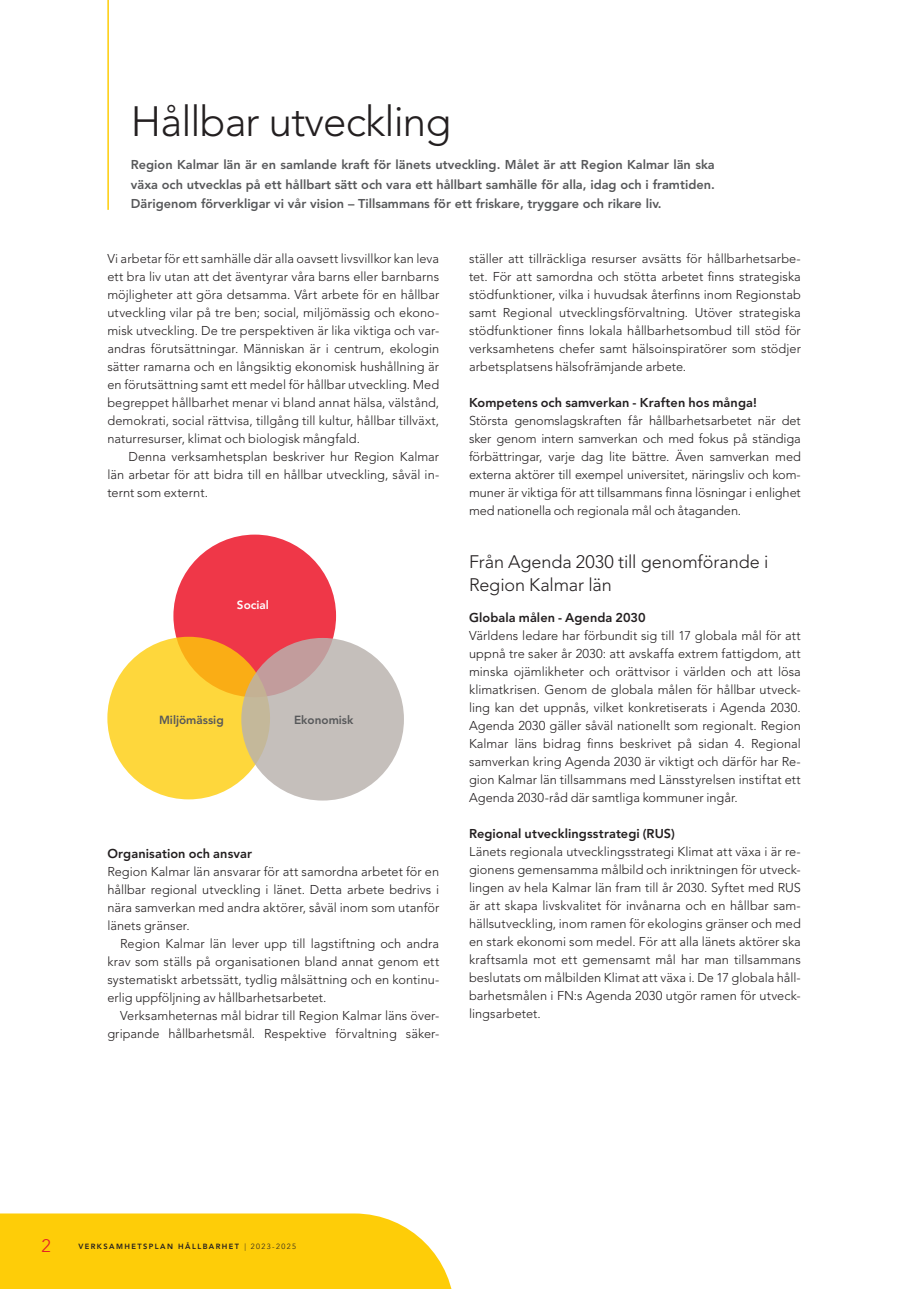
<style>
.page{position:relative;width:919px;height:1289px;background:#fff}
.page>*{position:absolute;margin:0;border:0;box-sizing:border-box;transform-origin:0 0}
.t1{font:300 42px "Avenir LT Std";letter-spacing:-.02em;color:#231f20}
.t2{font:300 18px/22.5px "Avenir LT Std";color:#231f20}
.t3{font:300 18px "Avenir LT Std";color:#e41f25}
.t4{font:300 12.75px/18px "Avenir LT Std";letter-spacing:.005em;color:#231f20;text-align:justify}
.t5{font:800 12.75px/19.5px "Avenir LT Std";color:#57585a;text-align:justify}
.t6{font:800 12.75px "Avenir LT Std";letter-spacing:.005em;color:#231f20}
.t7{font:800 11.7px "Avenir LT Std";color:#57585a}
.t8{font:800 11.7px "Avenir LT Std";color:#fff}
.t9{font:800 7.5px "Avenir LT Std";letter-spacing:.19em;color:#231f20}
.s1{font-weight:300}
</style>
<div class="page">
<div style="left:0;top:1213px;width:452px;height:75px;background:#fecd08"></div>
<div style="left:173px;top:534px;width:163px;height:163px;background:#ef3748;border-radius:50%"></div>
<svg style="left:107px;top:636px;width:163px;height:163px;background:#fdd037"></svg>
<svg style="left:241px;top:638px;width:163px;height:162px;background:#c4bab4"></svg>
<hr style="left:107px;top:0;width:2px;height:210px;background:#fecd08">
<h1 class="t1" style="left:131px;top:97px;width:322px">Hållbar utveckling</h1>
<p class="t5" style="left:131px;top:155px;width:585px">Region Kalmar län är en samlande kraft för länets utveckling. Målet är att Region Kalmar län ska växa och utvecklas på ett hållbart sätt och vara ett hållbart samhälle för alla, idag och i framtiden.<br>Därigenom förverkligar vi vår vision – Tillsammans för ett friskare, tryggare och rikare liv.</p>
<p class="t4" style="left:107px;top:250px;width:333px">Vi arbetar för ett samhälle där alla oavsett livsvillkor kan leva ett bra liv utan att det äventyrar våra barns eller barnbarns möjligheter att göra detsamma. Vårt arbete för en hållbar utveckling vilar på tre ben; social, miljömässig och ekono&shy;misk utveckling. De tre perspektiven är lika viktiga och var&shy;andras förutsättningar. Människan är i centrum, ekologin sätter ramarna och en långsiktig ekonomisk hushållning är en förutsättning samt ett medel för hållbar utveckling. Med begreppet hållbarhet menar vi bland annat hälsa, välstånd, demokrati, social rättvisa, tillgång till kultur, hållbar tillväxt, naturresurser, klimat och biologisk mångfald.</p>
<p class="t4" style="left:107px;top:448px;width:333px;text-indent:21px">Denna verksamhetsplan beskriver hur Region Kalmar län arbetar för att bidra till en hållbar utveckling, såväl in&shy;ternt som externt.</p>
<p class="t8" style="left:237px;top:598px;width:33px">Social</p>
<p class="t7" style="left:159px;top:713px;width:66px">Miljömässig</p>
<p class="t7" style="left:294px;top:713px;width:61px">Ekonomisk</p>
<p class="t6" style="left:107px;top:845px;width:146px">Organisation och ansvar</p>
<p class="t4" style="left:107px;top:862px;width:333px">Region Kalmar län ansvarar för att samordna arbetet för en hållbar regional utveckling i länet. Detta arbete bedrivs i nära samverkan med andra aktörer, såväl inom som utanför länets gränser.</p>
<p class="t4" style="left:107px;top:934px;width:333px;text-indent:13px">Region Kalmar län lever upp till lagstiftning och andra krav som ställs på organisationen bland annat genom ett systematiskt arbetssätt, tydlig målsättning och en kontinu&shy;erlig uppföljning av hållbarhetsarbetet.</p>
<p class="t4" style="left:107px;top:1006px;width:333px;text-align:right">Verksamheternas mål bidrar till Region Kalmar läns över&shy;gripande hållbarhetsmål. Respektive förvaltning säker-</p>
<p class="t4" style="left:469px;top:250px;width:333px">ställer att tillräckliga resurser avsätts för hållbarhetsarbe&shy;tet. För att samordna och stötta arbetet finns strategiska stödfunktioner, vilka i huvudsak återfinns inom Regionstab samt Regional utvecklingsförvaltning. Utöver strategiska stödfunktioner finns lokala hållbarhetsombud till stöd för verksamhetens chefer samt hälsoinspiratörer som stödjer arbetsplatsens hälsofrämjande arbete.</p>
<p class="t6" style="left:469px;top:395px;width:289px">Kompetens och samverkan - Kraften hos många!</p>
<p class="t4" style="left:469px;top:412px;width:333px">Största genomslagskraften får hållbarhetsarbetet när det sker genom intern samverkan och med fokus på ständiga förbättringar, varje dag lite bättre. Även samverkan med externa aktörer till exempel universitet, näringsliv och kom&shy;muner är viktiga för att tillsammans finna lösningar i enlighet med nationella och regionala mål och åtaganden.</p>
<h2 class="t2" style="left:469px;top:551px;width:301px">Från Agenda 2030 till genomförande i<br>Region Kalmar län</h2>
<p class="t6" style="left:469px;top:609px;width:178px">Globala målen - Agenda 2030</p>
<p class="t4" style="left:469px;top:626px;width:333px">Världens ledare har förbundit sig till 17 globala mål för att uppnå tre saker år 2030: att avskaffa extrem fattigdom, att minska ojämlikheter och orättvisor i världen och att lösa klimatkrisen. Genom de globala målen för hållbar utveck&shy;ling kan det uppnås, vilket konkretiserats i Agenda 2030.<br>Agenda 2030 gäller såväl nationellt som regionalt. Region Kalmar läns bidrag finns beskrivet på sidan 4. Regional samverkan kring Agenda 2030 är viktigt och därför har Re&shy;gion Kalmar län tillsammans med Länsstyrelsen instiftat ett Agenda 2030-råd där samtliga kommuner ingår.</p>
<p class="t6" style="left:469px;top:825px;width:207px">Regional utvecklingsstrategi (RUS)</p>
<p class="t4" style="left:469px;top:842px;width:333px">Länets regionala utvecklingsstrategi Klimat att växa i är re&shy;gionens gemensamma målbild och inriktningen för utveck&shy;lingen av hela Kalmar län fram till år 2030. Syftet med RUS är att skapa livskvalitet för invånarna och en hållbar sam&shy;hällsutveckling, inom ramen för ekologins gränser och med en stark ekonomi som medel. För att alla länets aktörer ska kraftsamla mot ett gemensamt mål har man tillsammans beslutats om målbilden Klimat att växa i. De 17 globala håll&shy;barhetsmålen i FN:s Agenda 2030 utgör ramen för utveck&shy;lingsarbetet.</p>
<h2 class="t3" style="left:41px;top:1234px;width:11px">2</h2>
<p class="t9" style="left:78px;top:1241px;width:219px">VERKSAMHETSPLAN HÅLLBARHET <span class="s1">| 2023-2025</span></p>
</div>
